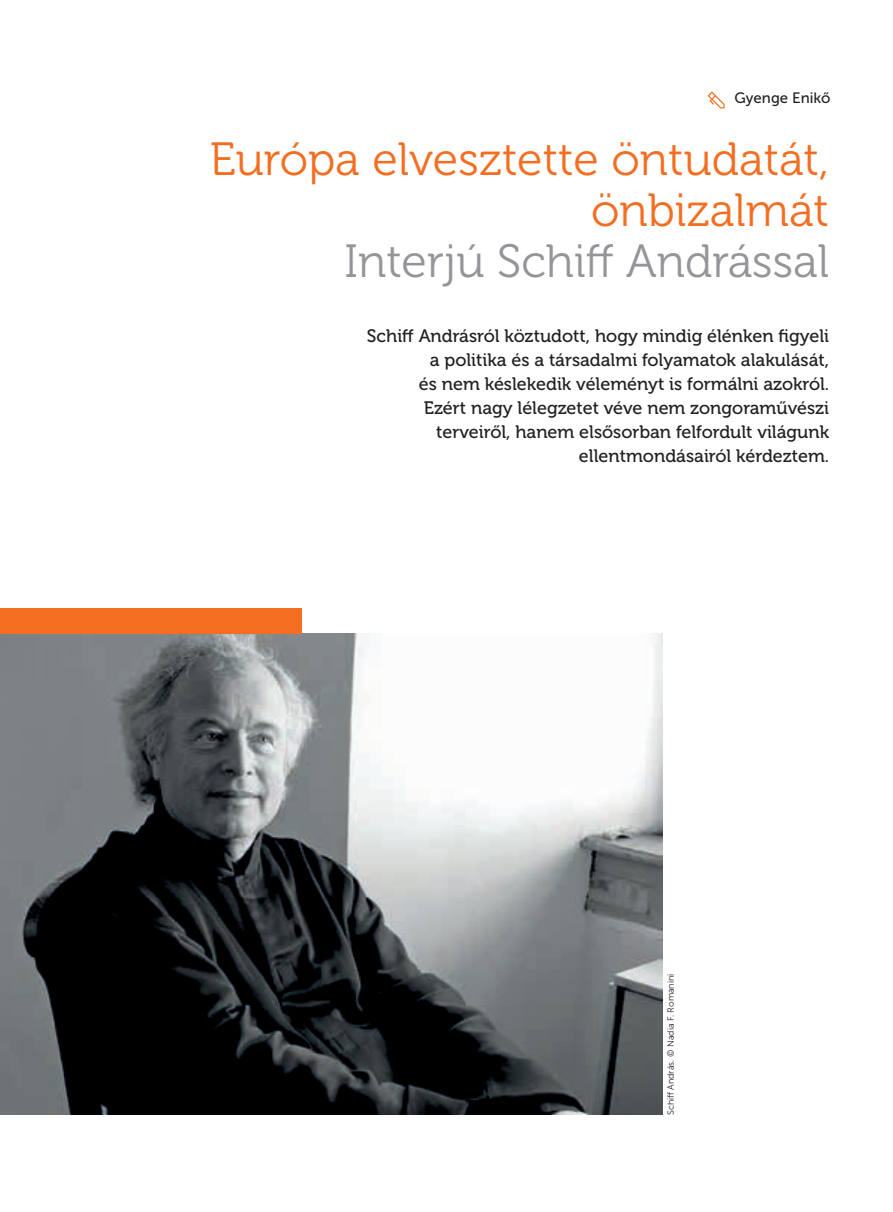
<style>
.page{position:relative;width:893px;height:1212px;background:#fff}
.page>*{position:absolute;margin:0;border:0;box-sizing:border-box;transform-origin:0 0}
.t1{font:46.5px/51px "Museo 300";color:#f36e21;text-align:right}
.t2{font:46.5px "Museo 300";color:#939598}
.t3{font:18px/24px "Museo 500";color:#231f20;text-align:right}
.t4{font:15px "Museo Sans 500";color:#231f20}
.t5{font:9px "Museo Sans 300";color:#231f20}
</style>
<div class="page">
<svg style="left:708px;top:91px;width:17px;height:17px"></svg>
<img style="left:0;top:634px;width:663px;height:480px">
<div style="left:0;top:608px;width:302px;height:26px;background:#f36e21"></div>
<p class="t4" style="left:735px;top:89px;width:97px">Gyenge Enikő</p>
<h1 class="t1" style="left:210px;top:134px;width:621px">Európa elvesztette öntudatát, önbizalmát</h1>
<h1 class="t2" style="left:345px;top:236px;width:486px">Interjú Schiff Andrással</h1>
<p class="t3" style="left:367px;top:324px;width:464px">Schiff Andrásról köztudott, hogy mindig élénken figyeli a politika és a társadalmi folyamatok alakulását,<br>és nem késlekedik véleményt is formálni azokról.<br>Ezért nagy lélegzetet véve nem zongoraművészi terveiről, hanem elsősorban felfordult világunk ellentmondásairól kérdeztem.</p>
<p class="t5" style="left:666px;top:1115px;width:143px;rotate:-90deg">Schiff András. © Nadia F. Romanini</p>
</div>
